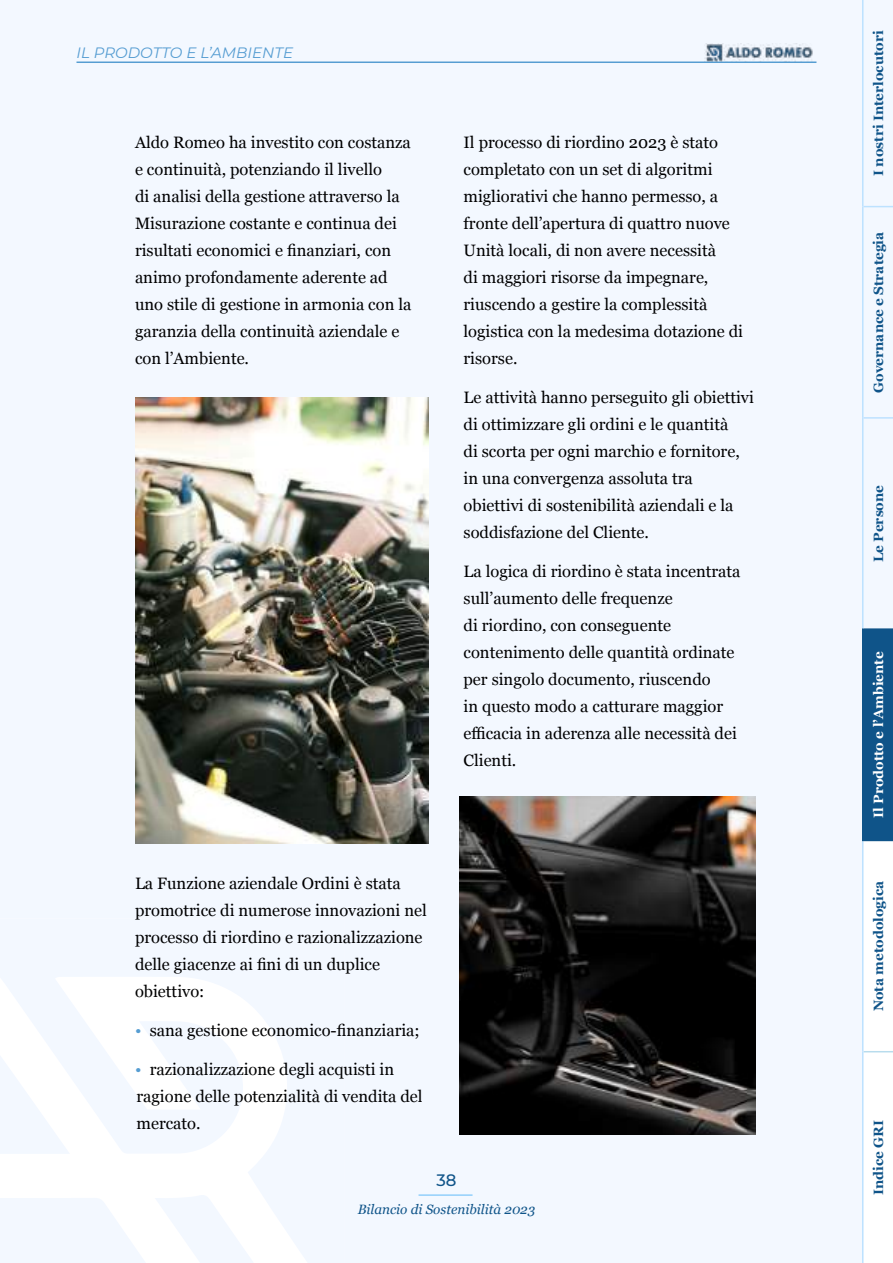
<style>
.page{position:relative;width:893px;height:1263px;background:#f3f8ff}
.page>*{position:absolute;margin:0;border:0;box-sizing:border-box;transform-origin:0 0}
.t1{font:16.5px/27px "Georgia";color:#000}
.t2{font:500 16.5px "Montserrat";color:#0f5489}
.t3{font:italic 15px "Montserrat";color:#569dd2}
.t4{font:700 13.5px "Georgia";color:#0f5489}
.t5{font:italic 13.5px "Georgia";color:#0f5489}
.t6{font:700 13.5px "Georgia";color:#fff}
.s1{color:#569dd2}
</style>
<div class="page">
<hr style="left:76px;top:62px;width:740px;height:1px;background:#569dd2">
<hr style="left:418px;top:1194px;width:54px;height:2px;background:#92cffb">
<svg style="left:863px;top:841px;width:30px;height:422px"></svg>
<div style="left:863px;top:629px;width:30px;height:211px;background:#0f5489"></div>
<hr style="left:863px;top:1051px;width:30px;height:1px;background:#b8dced">
<hr style="left:862px;top:207px;width:1px;height:211px;background:#bde2ff">
<hr style="left:863px;top:417px;width:30px;height:2px;background:#bde2ff">
<hr style="left:862px;top:418px;width:1px;height:210px;background:#bde2ff">
<hr style="left:862px;top:1052px;width:1px;height:211px;background:#bde2ff">
<hr style="left:862px;top:841px;width:1px;height:211px;background:#bde2ff">
<hr style="left:862px;top:0;width:1px;height:207px;background:#bde2ff">
<hr style="left:863px;top:206px;width:30px;height:1px;background:#bde2ff">
<hr style="left:862px;top:628px;width:1px;height:213px;background:#0f5489">
<hr style="left:863px;top:840px;width:30px;height:1px;background:#0f5489">
<hr style="left:863px;top:628px;width:30px;height:2px;background:#0f5489">
<img style="left:705px;top:44px;width:111px;height:18px">
<svg style="left:0;top:977px;width:307px;height:286px;fill:#fff"></svg>
<img style="left:135px;top:398px;width:293px;height:445px">
<img style="left:459px;top:796px;width:296px;height:338px">
<p class="t3" style="left:76px;top:42px;width:218px">IL PRODOTTO E L’AMBIENTE</p>
<p class="t1" style="left:135px;top:128px;width:278px">Aldo Romeo ha investito con costanza e continuità, potenziando il livello<br>di analisi della gestione attraverso la Misurazione costante e continua dei risultati economici e finanziari, con animo profondamente aderente ad uno stile di gestione in armonia con la garanzia della continuità aziendale e con l’Ambiente.</p>
<p class="t1" style="left:463px;top:128px;width:281px">Il processo di riordino 2023 è stato completato con un set di algoritmi migliorativi che hanno permesso, a fronte dell’apertura di quattro nuove Unità locali, di non avere necessità<br>di maggiori risorse da impegnare, riuscendo a gestire la complessità logistica con la medesima dotazione di risorse.</p>
<p class="t1" style="left:463px;top:383px;width:292px">Le attività hanno perseguito gli obiettivi di ottimizzare gli ordini e le quantità<br>di scorta per ogni marchio e fornitore, in una convergenza assoluta tra obiettivi di sostenibilità aziendali e la soddisfazione del Cliente.</p>
<p class="t1" style="left:463px;top:557px;width:279px">La logica di riordino è stata incentrata sull’aumento delle frequenze<br>di riordino, con conseguente contenimento delle quantità ordinate per singolo documento, riuscendo<br>in questo modo a catturare maggior efficacia in aderenza alle necessità dei<br>Clienti.</p>
<p class="t1" style="left:135px;top:869px;width:293px">La Funzione aziendale Ordini è stata promotrice di numerose innovazioni nel processo di riordino e razionalizzazione delle giacenze ai fini di un duplice obiettivo:</p>
<p class="t1" style="left:135px;top:1016px;width:286px"><span class="s1">•</span> sana gestione economico-finanziaria;</p>
<p class="t1" style="left:135px;top:1055px;width:289px"><span class="s1">•</span> razionalizzazione degli acquisti in ragione delle potenzialità di vendita del mercato.</p>
<p class="t2" style="left:436px;top:1168px;width:22px">38</p>
<p class="t5" style="left:358px;top:1199px;width:179px">Bilancio di Sostenibilità 2023</p>
<p class="t4" style="left:868px;top:176px;width:147px;rotate:-90deg">I nostri Interlocutori</p>
<p class="t4" style="left:868px;top:393px;width:162px;rotate:-90deg">Governance e Strategia</p>
<p class="t4" style="left:868px;top:562px;width:79px;rotate:-90deg">Le Persone</p>
<p class="t6" style="left:868px;top:818px;width:168px;rotate:-90deg">Il Prodotto e l’Ambiente</p>
<p class="t4" style="left:868px;top:1011px;width:132px;rotate:-90deg">Nota metodologica</p>
<p class="t4" style="left:868px;top:1195px;width:77px;rotate:-90deg">Indice GRI</p>
</div>
